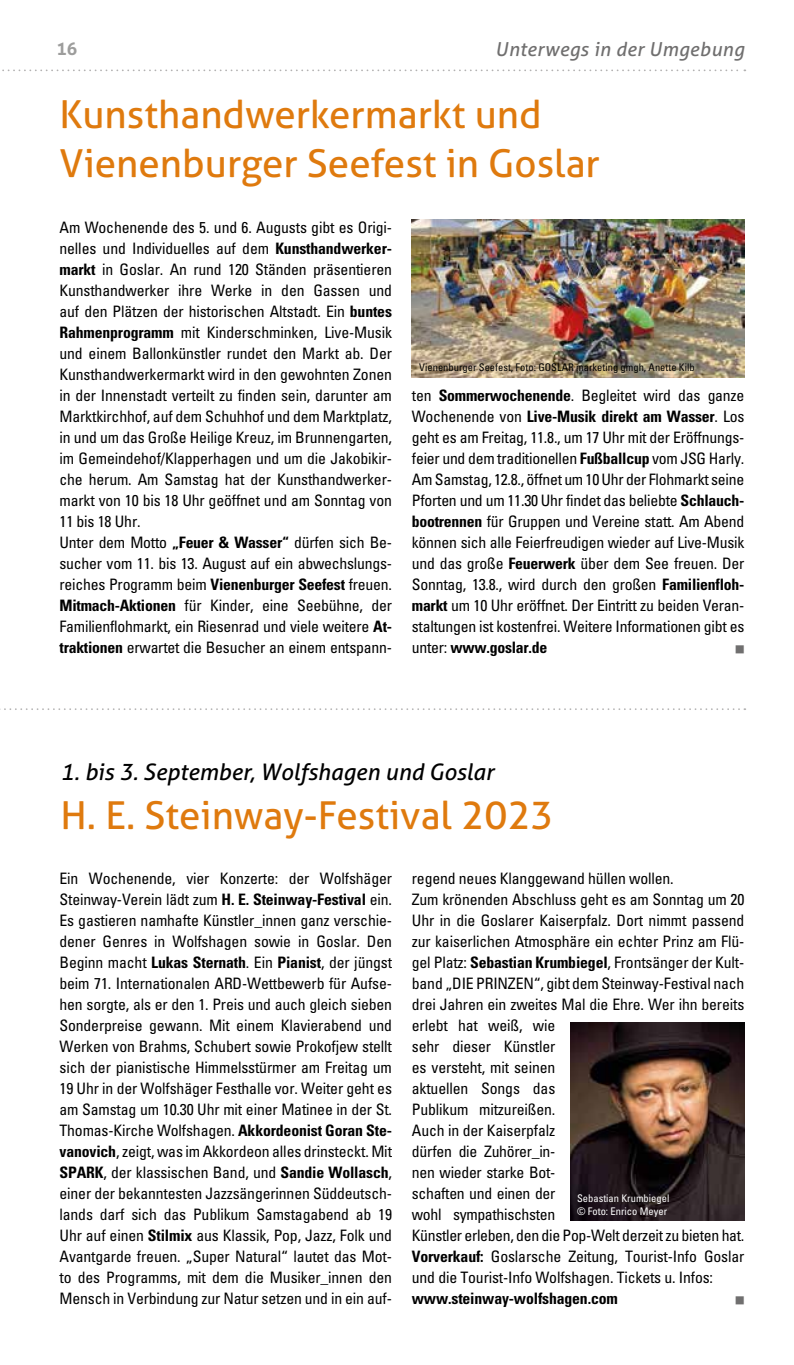
<style>
.page{position:relative;width:794px;height:1365px;background:#fff}
.page>*{position:absolute;margin:0;border:0;box-sizing:border-box;transform-origin:0 0}
.t1{font:38.5px/49px "Aller";color:#df7a0e}
.t2{font:italic 22.75px "Aller";color:#000}
.t3{font:italic 19.25px "Aller";letter-spacing:.02em;color:#706f6f}
.t4{font:700 17.5px "Aller";color:#9d9d9c}
.t5{font:condensed 15.75px/21px "Univers 57";letter-spacing:-.01em;color:#000;text-align:justify}
.t6{font:700 condensed 15.75px "Univers 67";letter-spacing:-.015em;color:#000}
.t7{font:condensed 10.5px "Univers 57";color:#000}
.t8{font:condensed 10.5px/12.2px "Univers 57";color:#fff}
.t9{font:8.75px "Zapf Dingbats IT Cby BT";color:#706f6f}
.s1{font-family:"Univers 67";font-weight:700}
.s2{font-family:"Univers 57";font-weight:400}
</style>
<div class="page">
<svg style="left:2px;top:69px;width:743px;height:2px"></svg>
<img style="left:570px;top:1022px;width:174px;height:198px">
<img style="left:412px;top:220px;width:332px;height:158px">
<svg style="left:0;top:708px;width:745px;height:2px"></svg>
<p class="t4" style="left:56px;top:38px;width:22px">16</p>
<p class="t3" style="left:495px;top:38px;width:251px">Unterwegs in der Umgebung</p>
<h1 class="t1" style="left:60px;top:89px;width:542px">Kunsthandwerkermarkt und<br>Vienenburger Seefest in Goslar</h1>
<p class="t5" style="left:60px;top:216px;width:334px;text-align:left">Am Wochenende des 5. und 6. Augusts gibt es Origi&shy;nelles und Individuelles auf dem <span class="s1">Kunsthandwerker&shy;markt</span> in Goslar. An rund 120 Ständen präsentieren Kunsthandwerker ihre Werke in den Gassen und auf den Plätzen der historischen Altstadt. Ein <span class="s1">buntes Rahmenprogramm</span> mit Kinderschminken, Live-Musik und einem Ballonkünstler rundet den Markt ab. Der Kunsthandwerkermarkt wird in den gewohnten Zonen in der Innenstadt verteilt zu finden sein, darunter am Marktkirchhof, auf dem Schuhhof und dem Marktplatz, in und um das Große Heilige Kreuz, im Brunnengarten, im Gemeindehof/Klapperhagen und um die Jakobikir&shy;che herum. Am Samstag hat der Kunsthandwerker&shy;markt von 10 bis 18 Uhr geöffnet und am Sonntag von 11 bis 18 Uhr.<br>Unter dem Motto <span class="s1">„Feuer &amp; Wasser“</span> dürfen sich Be&shy;sucher vom 11. bis 13. August auf ein abwechslungs&shy;reiches Programm beim <span class="s1">Vienenburger Seefest</span> freuen.<br><span class="s1">Mitmach-Aktionen</span> für Kinder, eine Seebühne, der Familienflohmarkt, ein Riesenrad und viele weitere <span class="s1">At&shy;traktionen</span> erwartet die Besucher an einem entspann-</p>
<p class="t7" style="left:419px;top:360px;width:277px">Vienenburger Seefest, Foto: GOSLAR marketing gmgh, Anette Kilb</p>
<p class="t5" style="left:412px;top:384px;width:334px">ten <span class="s1">Sommerwochenende</span>. Begleitet wird das ganze</p>
<p class="t6" style="left:412px;top:406px;width:334px"><span class="s2">Wochenende von</span> Live-Musik direkt am Wasser<span class="s2">. Los</span></p>
<p class="t5" style="left:412px;top:426px;width:334px">geht es am Freitag, 11.8., um 17 Uhr mit der Eröffnungs&shy;feier und dem traditionellen <span class="s1">Fußballcup</span> vom JSG Harly.<br>Am Samstag, 12.8., öffnet um 10 Uhr der Flohmarkt seine Pforten und um 11.30 Uhr findet das beliebte <span class="s1">Schlauch&shy;bootrennen</span> für Gruppen und Vereine statt. Am Abend können sich alle Feierfreudigen wieder auf Live-Musik und das große <span class="s1">Feuerwerk</span> über dem See freuen. Der Sonntag, 13.8., wird durch den großen <span class="s1">Familienfloh&shy;markt</span> um 10 Uhr eröffnet. Der Eintritt zu beiden Veran&shy;staltungen ist kostenfrei. Weitere Informationen gibt es</p>
<p class="t6" style="left:412px;top:637px;width:137px"><span class="s2">unter:</span> www.goslar.de</p>
<p class="t9" style="left:735px;top:645px;width:10px">■</p>
<h2 class="t2" style="left:61px;top:757px;width:435px">1. bis 3. September, Wolfshagen und Goslar</h2>
<h1 class="t1" style="left:61px;top:790px;width:494px">H. E. Steinway-Festival 2023</h1>
<p class="t5" style="left:60px;top:867px;width:334px">Ein Wochenende, vier Konzerte: der Wolfshäger Steinway-Verein lädt zum <span class="s1">H. E. Steinway-Festival</span> ein.<br>Es gastieren namhafte Künstler_innen ganz verschie&shy;dener Genres in Wolfshagen sowie in Goslar. Den Beginn macht <span class="s1">Lukas Sternath</span>. Ein <span class="s1">Pianist</span>, der jüngst beim 71. Internationalen ARD-Wettbewerb für Aufse&shy;hen sorgte, als er den 1. Preis und auch gleich sieben Sonderpreise gewann. Mit einem Klavierabend und Werken von Brahms, Schubert sowie Prokofjew stellt sich der pianistische Himmelsstürmer am Freitag um 19 Uhr in der Wolfshäger Festhalle vor. Weiter geht es am Samstag um 10.30 Uhr mit einer Matinee in der St.<br>Thomas-Kirche Wolfshagen. <span class="s1">Akkordeonist Goran Ste&shy;vanovich</span>, zeigt, was im Akkordeon alles drinsteckt. Mit <span class="s1">SPARK</span>, der klassischen Band, und <span class="s1">Sandie Wollasch</span>, einer der bekanntesten Jazzsängerinnen Süddeutsch&shy;lands darf sich das Publikum Samstagabend ab 19<br>Uhr auf einen <span class="s1">Stilmix</span> aus Klassik, Pop, Jazz, Folk und Avantgarde freuen. „Super Natural“ lautet das Mot&shy;to des Programms, mit dem die Musiker_innen den Mensch in Verbindung zur Natur setzen und in ein auf-</p>
<p class="t5" style="left:412px;top:867px;width:334px;text-align:left">regend neues Klanggewand hüllen wollen.<br>Zum krönenden Abschluss geht es am Sonntag um 20<br>Uhr in die Goslarer Kaiserpfalz. Dort nimmt passend zur kaiserlichen Atmosphäre ein echter Prinz am Flü&shy;gel Platz: <span class="s1">Sebastian Krumbiegel</span>, Frontsänger der Kult&shy;band „DIE PRINZEN“, gibt dem Steinway-Festival nach drei Jahren ein zweites Mal die Ehre. Wer ihn bereits erlebt hat weiß, wie<br>sehr dieser Künstler<br>es versteht, mit seinen<br>aktuellen Songs das<br>Publikum mitzureißen.<br>Auch in der Kaiserpfalz<br>dürfen die Zuhörer_in-<br>nen wieder starke Bot-<br>schaften und einen der<br>wohl sympathischsten<br>Künstler erleben, den die Pop-Welt derzeit zu bieten hat.<br><span class="s1">Vorverkauf:</span> Goslarsche Zeitung, Tourist-Info Goslar und die Tourist-Info Wolfshagen. Tickets u. Infos:</p>
<p class="t8" style="left:577px;top:1192px;width:94px">Sebastian Krumbiegel © Foto: Enrico Meyer</p>
<p class="t6" style="left:412px;top:1288px;width:207px">www.steinway-wolfshagen.com</p>
<p class="t9" style="left:735px;top:1296px;width:10px">■</p>
</div>
